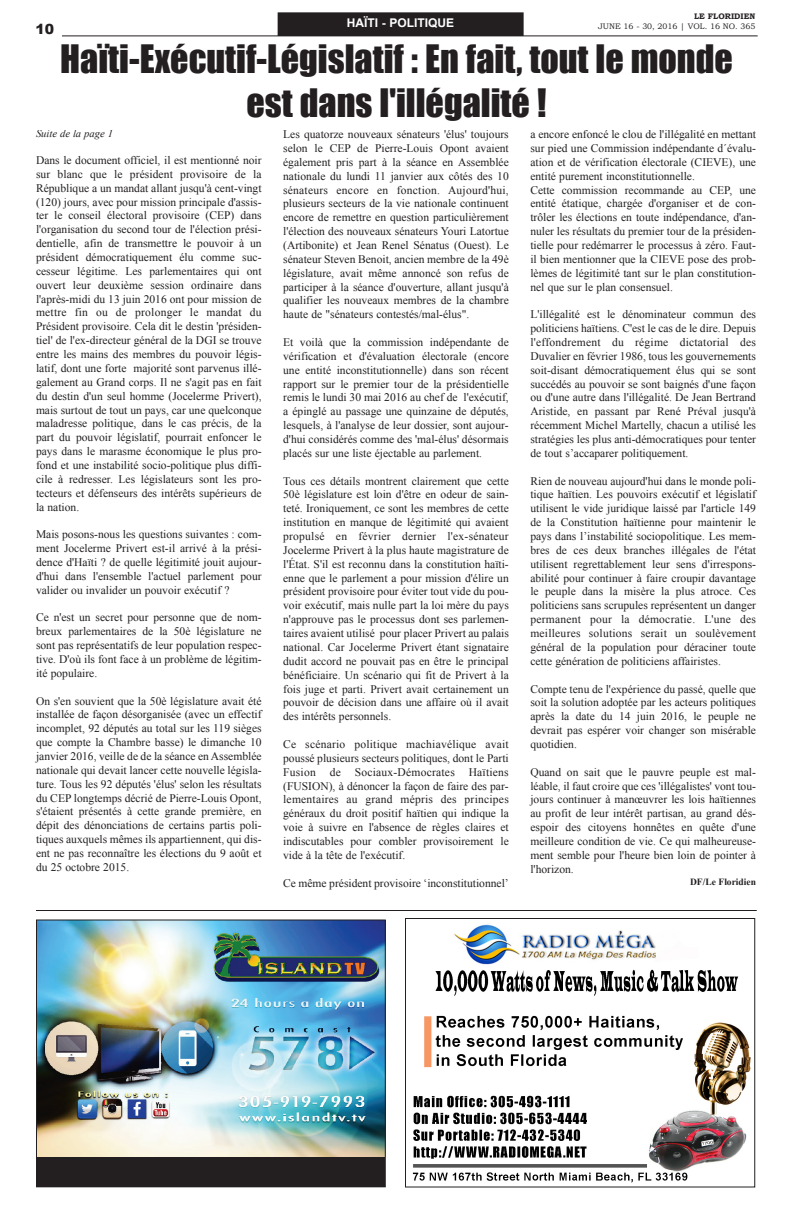
<style>
.page{position:relative;width:792px;height:1224px;background:#fff}
.page>*{position:absolute;margin:0;border:0;box-sizing:border-box;transform-origin:0 0}
.t1{font:36px/43.2px "Impact";color:#231f20;text-align:center}
.t2{font:900 14px "Arial";color:#231f20}
.t3{font:700 12px "Arial";color:#fff}
.t4{font:11.6px/13.9px "Times New Roman";color:#231f20;text-align:justify}
.t5{font:italic 10.6px "Times New Roman";color:#231f20}
.t6{font:700 9.5px "Times New Roman";color:#231f20}
.t7{font:8px "Bookman Old Style";color:#231f20}
.t8{font:700 8px "Bookman Old Style";color:#231f20}
</style>
<div class="page">
<hr style="left:37px;top:35px;width:721px;height:1px;background:#231f20">
<div style="left:279px;top:13px;width:244px;height:22px;background:#231f20"></div>
<div style="left:278px;top:12px;width:246px;height:24px;border:2px solid #231f20"></div>
<div style="left:35px;top:22px;width:27px;height:22px;background:#fff"></div>
<img style="left:36px;top:910px;width:721px;height:278px">
<p class="t2" style="left:36px;top:18px;width:20px">10</p>
<p class="t8" style="left:694px;top:12px;width:63px">LE FLORIDIEN</p>
<p class="t3" style="left:347px;top:16px;width:109px">HAÏTI - POLITIQUE</p>
<p class="t7" style="left:598px;top:22px;width:159px">JUNE 16 - 30, 2016 | VOL. 16 NO. 365</p>
<p class="t1" style="left:60px;top:37px;width:674px">Haïti-Exécutif-Législatif : En fait, tout le monde est dans l'illégalité !</p>
<p class="t5" style="left:36px;top:128px;width:79px">Suite de la page 1</p>
<p class="t4" style="left:36px;top:153px;width:227px">Dans le document officiel, il est mentionné noir sur blanc que le président provisoire de la République a un mandat allant jusqu'à cent-vingt (120) jours, avec pour mission principale d'assis&shy;ter le conseil électoral provisoire (CEP) dans l'organisation du second tour de l'élection prési&shy;dentielle, afin de transmettre le pouvoir à un président démocratiquement élu comme suc&shy;cesseur légitime. Les parlementaires qui ont ouvert leur deuxième session ordinaire dans l'après-midi du 13 juin 2016 ont pour mission de mettre fin ou de prolonger le mandat du Président provisoire. Cela dit le destin 'présiden&shy;tiel' de l'ex-directeur général de la DGI se trouve entre les mains des membres du pouvoir légis&shy;latif, dont une forte majorité sont parvenus illé&shy;galement au Grand corps. Il ne s'agit pas en fait du destin d'un seul homme (Jocelerme Privert), mais surtout de tout un pays, car une quelconque maladresse politique, dans le cas précis, de la part du pouvoir législatif, pourrait enfoncer le pays dans le marasme économique le plus pro&shy;fond et une instabilité socio-politique plus diffi&shy;cile à redresser. Les législateurs sont les pro&shy;tecteurs et défenseurs des intérêts supérieurs de la nation.</p>
<p class="t4" style="left:36px;top:527px;width:227px">Mais posons-nous les questions suivantes : com&shy;ment Jocelerme Privert est-il arrivé à la prési&shy;dence d'Haïti ? de quelle légitimité jouit aujour&shy;d'hui dans l'ensemble l'actuel parlement pour valider ou invalider un pouvoir exécutif ?</p>
<p class="t4" style="left:36px;top:611px;width:227px">Ce n'est un secret pour personne que de nom&shy;breux parlementaires de la 50è législature ne sont pas représentatifs de leur population respec&shy;tive. D'où ils font face à un problème de légitim&shy;ité populaire.</p>
<p class="t4" style="left:36px;top:694px;width:227px">On s'en souvient que la 50è législature avait été installée de façon désorganisée (avec un effectif incomplet, 92 députés au total sur les 119 sièges que compte la Chambre basse) le dimanche 10 janvier 2016, veille de de la séance en Assemblée nationale qui devait lancer cette nouvelle législa&shy;ture. Tous les 92 députés 'élus' selon les résultats du CEP longtemps décrié de Pierre-Louis Opont, s'étaient présentés à cette grande première, en dépit des dénonciations de certains partis poli&shy;tiques auxquels mêmes ils appartiennent, qui dis&shy;ent ne pas reconnaître les élections du 9 août et du 25 octobre 2015.</p>
<p class="t4" style="left:283px;top:127px;width:227px">Les quatorze nouveaux sénateurs 'élus' toujours selon le CEP de Pierre-Louis Opont avaient également pris part à la séance en Assemblée nationale du lundi 11 janvier aux côtés des 10 sénateurs encore en fonction. Aujourd'hui, plusieurs secteurs de la vie nationale continuent encore de remettre en question particulièrement l'élection des nouveaux sénateurs Youri Latortue (Artibonite) et Jean Renel Sénatus (Ouest). Le sénateur Steven Benoit, ancien membre de la 49è législature, avait même annoncé son refus de participer à la séance d'ouverture, allant jusqu'à qualifier les nouveaux membres de la chambre haute de "sénateurs contestés/mal-élus".</p>
<p class="t4" style="left:283px;top:335px;width:227px">Et voilà que la commission indépendante de vérification et d'évaluation électorale (encore une entité inconstitutionnelle) dans son récent rapport sur le premier tour de la présidentielle remis le lundi 30 mai 2016 au chef de l'exécutif, a épinglé au passage une quinzaine de députés, lesquels, à l'analyse de leur dossier, sont aujour&shy;d'hui considérés comme des 'mal-élus' désormais placés sur une liste éjectable au parlement.</p>
<p class="t4" style="left:283px;top:474px;width:227px">Tous ces détails montrent clairement que cette 50è législature est loin d'être en odeur de sain&shy;teté. Ironiquement, ce sont les membres de cette institution en manque de légitimité qui avaient propulsé en février dernier l'ex-sénateur Jocelerme Privert à la plus haute magistrature de l'État. S'il est reconnu dans la constitution haïti&shy;enne que le parlement a pour mission d'élire un président provisoire pour éviter tout vide du pou&shy;voir exécutif, mais nulle part la loi mère du pays n'approuve pas le processus dont ses parlemen&shy;taires avaient utilisé pour placer Privert au palais national. Car Jocelerme Privert étant signataire dudit accord ne pouvait pas en être le principal bénéficiaire. Un scénario qui fit de Privert à la fois juge et parti. Privert avait certainement un pouvoir de décision dans une affaire où il avait des intérêts personnels.</p>
<p class="t4" style="left:283px;top:737px;width:227px">Ce scénario politique machiavélique avait poussé plusieurs secteurs politiques, dont le Parti Fusion de Sociaux-Démocrates Haïtiens (FUSION), à dénoncer la façon de faire des par&shy;lementaires au grand mépris des principes généraux du droit positif haïtien qui indique la voie à suivre en l'absence de règles claires et indiscutables pour combler provisoirement le vide à la tête de l'exécutif.</p>
<p class="t4" style="left:283px;top:876px;width:227px">Ce même président provisoire ‘inconstitutionnel’</p>
<p class="t4" style="left:530px;top:127px;width:227px;text-align:left">a encore enfoncé le clou de l'illégalité en mettant sur pied une Commission indépendante d´évalu&shy;ation et de vérification électorale (CIEVE), une entité purement inconstitutionnelle.<br>Cette commission recommande au CEP, une entité étatique, chargée d'organiser et de con&shy;trôler les élections en toute indépendance, d'an&shy;nuler les résultats du premier tour de la présiden&shy;tielle pour redémarrer le processus à zéro. Faut&shy;il bien mentionner que la CIEVE pose des prob&shy;lèmes de légitimité tant sur le plan constitution&shy;nel que sur le plan consensuel.</p>
<p class="t4" style="left:530px;top:307px;width:227px">L'illégalité est le dénominateur commun des politiciens haïtiens. C'est le cas de le dire. Depuis l'effondrement du régime dictatorial des Duvalier en février 1986, tous les gouvernements soit-disant démocratiquement élus qui se sont succédés au pouvoir se sont baignés d'une façon ou d'une autre dans l'illégalité. De Jean Bertrand Aristide, en passant par René Préval jusqu'à récemment Michel Martelly, chacun a utilisé les stratégies les plus anti-démocratiques pour tenter de tout s’accaparer politiquement.</p>
<p class="t4" style="left:530px;top:474px;width:227px">Rien de nouveau aujourd'hui dans le monde poli&shy;tique haïtien. Les pouvoirs exécutif et législatif utilisent le vide juridique laissé par l'article 149 de la Constitution haïtienne pour maintenir le pays dans l’instabilité sociopolitique. Les mem&shy;bres de ces deux branches illégales de l'état utilisent regrettablement leur sens d'irrespons&shy;abilité pour continuer à faire croupir davantage le peuple dans la misère la plus atroce. Ces politiciens sans scrupules représentent un danger permanent pour la démocratie. L'une des meilleures solutions serait un soulèvement général de la population pour déraciner toute cette génération de politiciens affairistes.</p>
<p class="t4" style="left:530px;top:682px;width:227px">Compte tenu de l'expérience du passé, quelle que soit la solution adoptée par les acteurs politiques après la date du 14 juin 2016, le peuple ne devrait pas espérer voir changer son misérable quotidien.</p>
<p class="t4" style="left:530px;top:765px;width:227px">Quand on sait que le pauvre peuple est mal&shy;léable, il faut croire que ces 'illégalistes' vont tou&shy;jours continuer à manœuvrer les lois haïtiennes au profit de leur intérêt partisan, au grand dés&shy;espoir des citoyens honnêtes en quête d'une meilleure condition de vie. Ce qui malheureuse&shy;ment semble pour l'heure bien loin de pointer à l'horizon.</p>
<p class="t6" style="left:690px;top:877px;width:67px">DF/Le Floridien</p>
</div>
